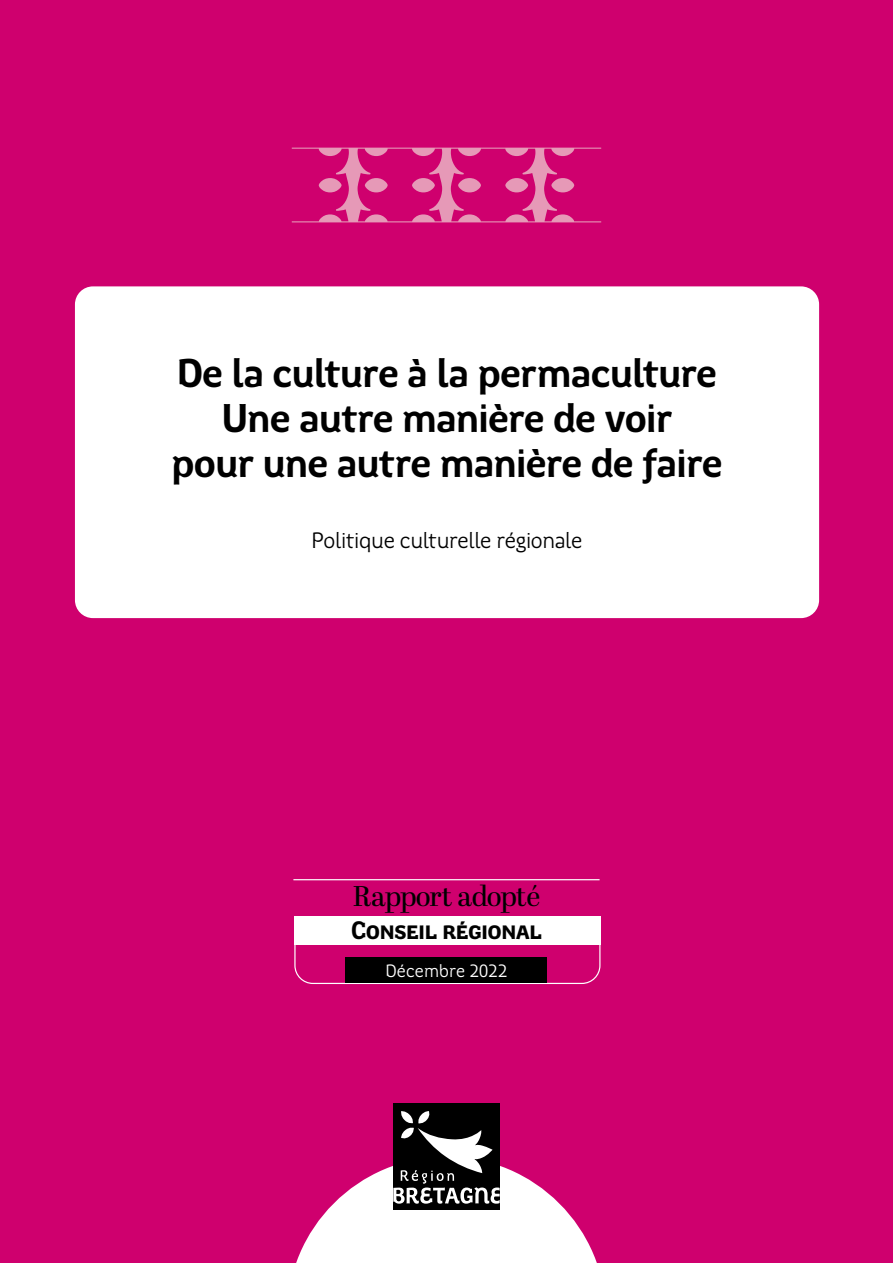
<style>
.page{position:relative;width:893px;height:1263px;background:#cf006e}
.page>*{position:absolute;margin:0;border:0;box-sizing:border-box;transform-origin:0 0}
.t1{font:700 40.5px/45px "Region Bretagne New";letter-spacing:-.025em;color:#000;text-align:center}
.t2{font:28.5px "Abril Display";letter-spacing:-.04em;color:#000}
.t3{font:700 25.5px "Region Bretagne New";letter-spacing:-.03em;color:#000}
.t4{font:22.5px "Region Bretagne New";letter-spacing:-.02em;color:#000}
.t5{font:18px "Region Bretagne New";letter-spacing:-.005em;color:#fff}
</style>
<div class="page">
<div style="left:393px;top:1103px;width:107px;height:107px;background:#000"></div>
<svg style="left:296px;top:1111px;width:301px;height:152px"></svg>
<svg style="left:294px;top:942px;width:307px;height:42px"></svg>
<div style="left:294px;top:916px;width:306px;height:29px;background:#fff"></div>
<hr style="left:293px;top:879px;width:307px;height:1px;background:#fff">
<div style="left:346px;top:957px;width:201px;height:26px;background:#000"></div>
<div style="left:75px;top:286px;width:744px;height:332px;background:#fff;border-radius:18px"></div>
<svg style="left:292px;top:148px;width:309px;height:74px"></svg>
<p class="t1" style="left:171px;top:352px;width:553px">De la culture à la permaculture<br>Une autre manière de voir<br>pour une autre manière de faire</p>
<p class="t4" style="left:311px;top:528px;width:273px">Politique culturelle régionale</p>
<p class="t2" style="left:353px;top:876px;width:189px">Rapport adopté</p>
<p class="t3" style="left:351px;top:917px;width:192px">Conseil régional</p>
<p class="t5" style="left:385px;top:961px;width:124px">Décembre 2022</p>
</div>
